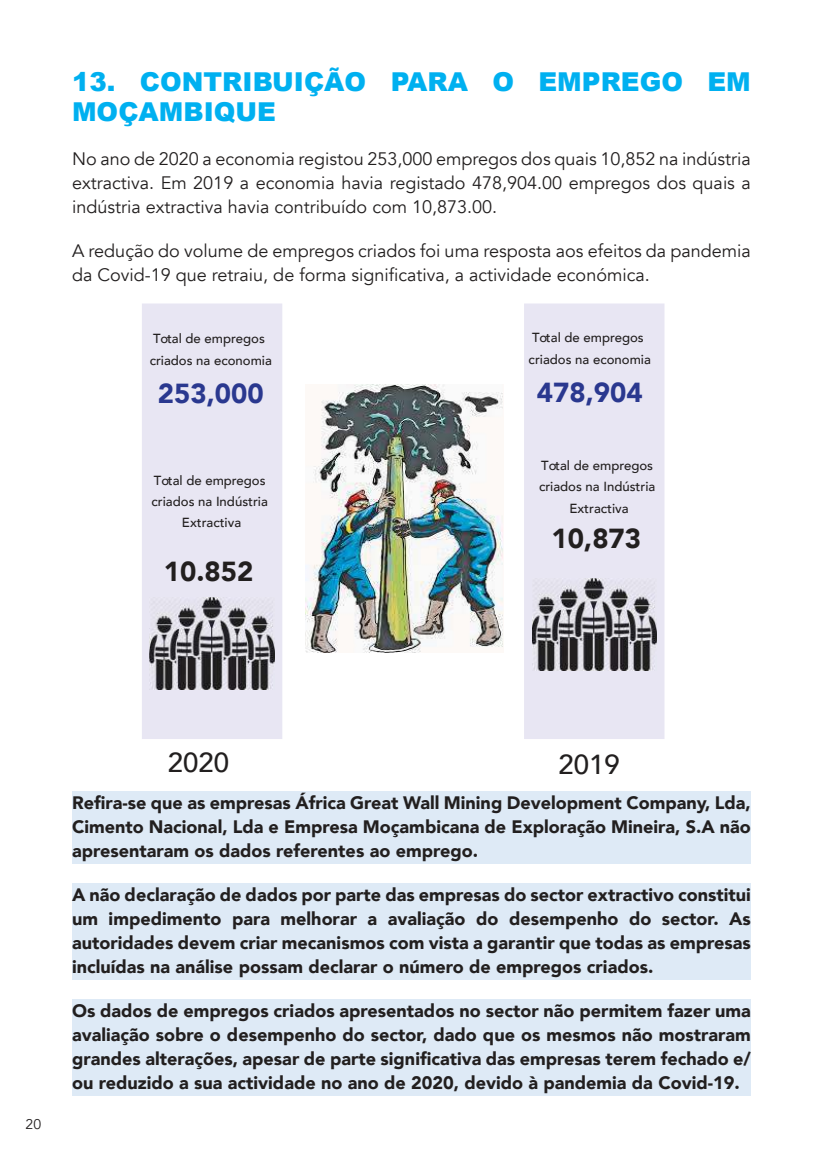
<style>
.page{position:relative;width:823px;height:1163px;background:#fff}
.page>*{position:absolute;margin:0;border:0;box-sizing:border-box;transform-origin:0 0}
.t1{font:900 27.4px "Avenir";color:#2a388f}
.t2{font:900 27.4px "Avenir";color:#221f1f}
.t3{font:500 27.4px "Avenir";color:#221f1f}
.t4{font:900 26px/30px "Arial";color:#00b0f0}
.t5{font:900 18px/24px "Avenir";color:#221f1f;text-align:justify}
.t6{font:18px/24px "Avenir";color:#221f1f;text-align:justify}
.t7{font:14px "Avenir";color:#221f1f}
.t8{font:500 13.2px/21.4px "Avenir";color:#221f1f}
</style>
<div class="page">
<div style="left:72px;top:791px;width:678px;height:72px;background:#deeaf6"></div>
<div style="left:72px;top:883px;width:678px;height:96px;background:#deeaf6"></div>
<div style="left:72px;top:999px;width:678px;height:96px;background:#deeaf6"></div>
<div style="left:142px;top:303px;width:140px;height:436px;background:#e8e6f3"></div>
<div style="left:524px;top:303px;width:140px;height:436px;background:#e8e6f3"></div>
<img style="left:305px;top:385px;width:198px;height:267px">
<img style="left:150px;top:597px;width:124px;height:92px">
<img style="left:532px;top:578px;width:124px;height:92px">
<h2 class="t4" style="left:72px;top:69px;width:680px">13. CONTRIBUIÇÃO PARA O EMPREGO EM<br>MOÇAMBIQUE</h2>
<p class="t6" style="left:72px;top:148px;width:680px">No ano de 2020 a economia registou 253,000 empregos dos quais 10,852 na indústria extractiva. Em 2019 a economia havia registado 478,904.00 empregos dos quais a indústria extractiva havia contribuído com 10,873.00.</p>
<p class="t6" style="left:72px;top:240px;width:680px">A redução do volume de empregos criados foi uma resposta aos efeitos da pandemia da Covid-19 que retraiu, de forma significativa, a actividade económica.</p>
<p class="t8" style="left:149px;top:329px;width:124px">Total de empregos criados na economia</p>
<h1 class="t1" style="left:158px;top:370px;width:107px">253,000</h1>
<p class="t8" style="left:151px;top:470px;width:118px;text-align:center">Total de empregos criados na Indústria<br>Extractiva</p>
<h1 class="t2" style="left:164px;top:548px;width:91px">10.852</h1>
<p class="t8" style="left:528px;top:328px;width:124px">Total de empregos criados na economia</p>
<h1 class="t1" style="left:536px;top:369px;width:107px">478,904</h1>
<p class="t8" style="left:538px;top:456px;width:118px;text-align:center">Total de empregos criados na Indústria<br>Extractiva</p>
<h1 class="t2" style="left:551px;top:515px;width:91px">10,873</h1>
<p class="t7" style="left:26px;top:1117px;width:17px">20</p>
<h1 class="t3" style="left:168px;top:750px;width:63px">2020</h1>
<h1 class="t3" style="left:558px;top:753px;width:63px">2019</h1>
<p class="t5" style="left:72px;top:790px;width:680px">Refira-se que as empresas África Great Wall Mining Development Company, Lda, Cimento Nacional, Lda e Empresa Moçambicana de Exploração Mineira, S.A não apresentaram os dados referentes ao emprego.</p>
<p class="t5" style="left:72px;top:882px;width:680px">A não declaração de dados por parte das empresas do sector extractivo constitui um impedimento para melhorar a avaliação do desempenho do sector. As autoridades devem criar mecanismos com vista a garantir que todas as empresas incluídas na análise possam declarar o número de empregos criados.</p>
<p class="t5" style="left:72px;top:998px;width:680px">Os dados de empregos criados apresentados no sector não permitem fazer uma avaliação sobre o desempenho do sector, dado que os mesmos não mostraram grandes alterações, apesar de parte significativa das empresas terem fechado e/ ou reduzido a sua actividade no ano de 2020, devido à pandemia da Covid-19.</p>
</div>
